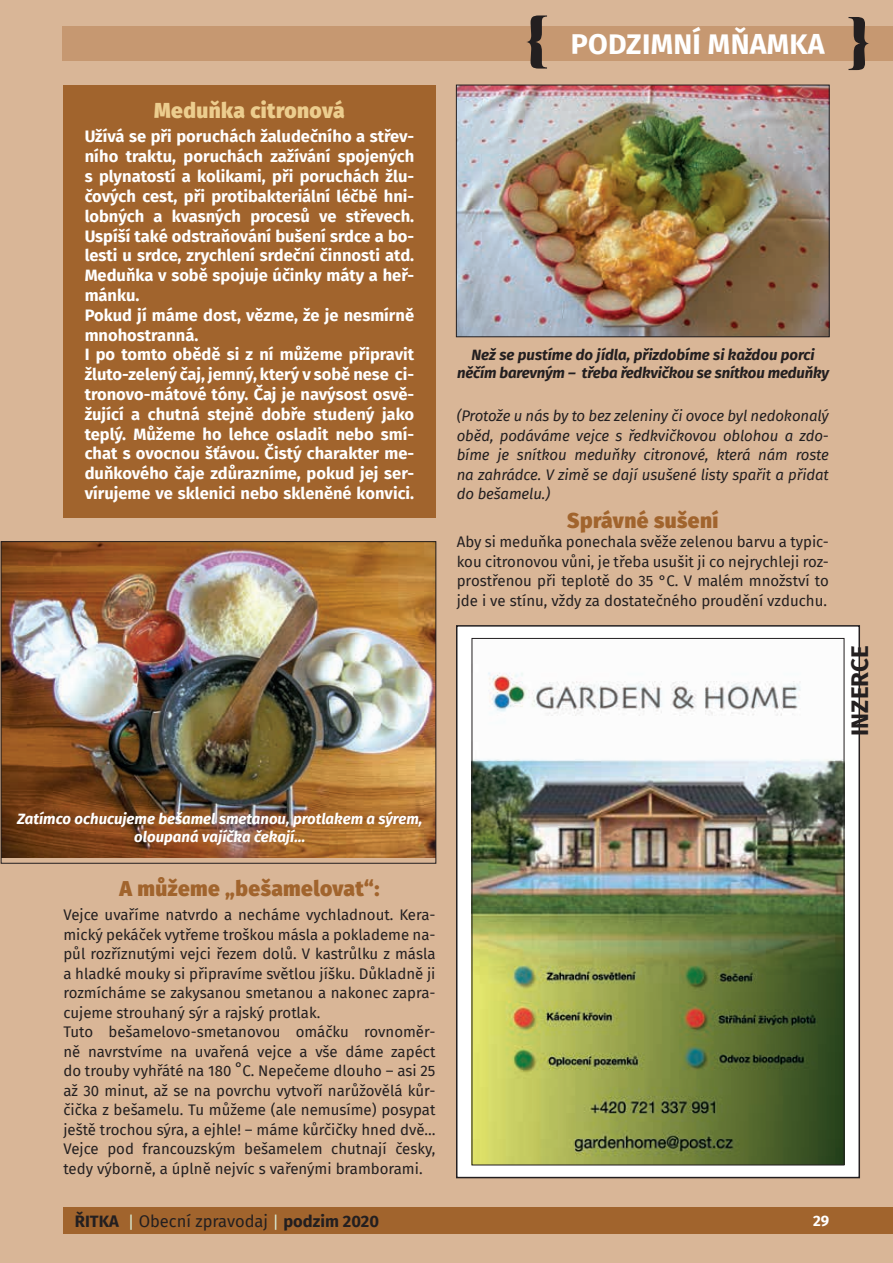
<style>
.page{position:relative;width:893px;height:1263px;background:#d9b697}
.page>*{position:absolute;margin:0;border:0;box-sizing:border-box;transform-origin:0 0}
.t1{font:700 28.5px "Fira Sans";letter-spacing:.01em;color:#fff}
.t2{font:700 24px "Fira Sans";letter-spacing:.01em;color:#231f20}
.t3{font:900 21px "Fira Sans";letter-spacing:.02em;color:#a1642d}
.t4{font:900 21px "Fira Sans";letter-spacing:.02em;color:#eccd8e}
.t5{font:700 16.5px/19.8px "Fira Sans";color:#fff}
.t6{font:700 16.5px "Fira Sans";color:#231f20}
.t7{font:15px/19.5px "Fira Sans";color:#231f20}
.t8{font:italic 15px/19.5px "Fira Sans";letter-spacing:-.01em;color:#231f20;text-align:justify}
.t9{font:italic 700 15px/18px "Fira Sans";letter-spacing:-.01em;color:#231f20;text-align:center}
.t10{font:italic 700 15px/18px "Fira Sans";color:#fff;text-align:center}
.t11{font:700 15px "Fira Sans";color:#fff}
.s1{font-weight:400;color:#d8e9d2}
.s2{font-weight:400}
</style>
<div class="page">
<div style="left:63px;top:27px;width:830px;height:34px;background:#c69871"></div>
<div style="left:63px;top:86px;width:372px;height:432px;background:#a1642d"></div>
<div style="left:64px;top:1208px;width:829px;height:26px;background:#a1642d"></div>
<img style="left:458px;top:87px;width:370px;height:248px">
<div style="left:456px;top:85px;width:374px;height:252px;border:1px solid #231f20"></div>
<img style="left:3px;top:543px;width:431px;height:315px">
<div style="left:1px;top:541px;width:435px;height:323px;border:1px solid #231f20"></div>
<div style="left:457px;top:626px;width:402px;height:551px;background:#fff"></div>
<div style="left:456px;top:625px;width:404px;height:553px;border:2px solid #231f20"></div>
<img style="left:474px;top:672px;width:368px;height:491px">
<svg style="left:526px;top:26px;width:21px;height:1px"></svg>
<svg style="left:848px;top:26px;width:21px;height:1px"></svg>
<h3 class="t4" style="left:154px;top:92px;width:192px">Meduňka citronová</h3>
<p class="t5" style="left:85px;top:126px;width:331px">Užívá se při poruchách žaludečního a střev&shy;ního traktu, poruchách zažívání spojených s plynatostí a kolikami, při poruchách žlu&shy;čových cest, při protibakteriální léčbě hni&shy;lobných a kvasných procesů ve střevech.<br>Uspíší také odstraňování bušení srdce a bo&shy;lesti u srdce, zrychlení srdeční činnosti atd.<br>Meduňka v sobě spojuje účinky máty a heř&shy;mánku.<br>Pokud jí máme dost, vězme, že je nesmírně mnohostranná.<br>I po tomto obědě si z ní můžeme připravit žluto-zelený čaj, jemný, který v sobě nese ci&shy;tronovo-mátové tóny. Čaj je navýsost osvě&shy;žující a chutná stejně dobře studený jako teplý. Můžeme ho lehce osladit nebo smí&shy;chat s ovocnou šťávou. Čistý charakter me&shy;duňkového čaje zdůrazníme, pokud jej ser&shy;vírujeme ve sklenici nebo skleněné konvici.</p>
<h1 class="t1" style="left:571px;top:20px;width:255px">PODZIMNÍ MŇAMKA</h1>
<p class="t9" style="left:457px;top:344px;width:373px">Než se pustíme do jídla, přizdobíme si každou porci něčím barevným – třeba ředkvičkou se snítkou meduňky</p>
<p class="t8" style="left:457px;top:406px;width:374px">(Protože u nás by to bez zeleniny či ovoce byl nedokonalý oběd, podáváme vejce s ředkvičkovou oblohou a zdo&shy;bíme je snítkou meduňky citronové, která nám roste na zahrádce. V zimě se dají usušené listy spařit a přidat do bešamelu.)</p>
<h3 class="t3" style="left:567px;top:501px;width:153px">Správné sušení</h3>
<p class="t7" style="left:457px;top:532px;width:374px;text-align:justify">Aby si meduňka ponechala svěže zelenou barvu a typic&shy;kou citronovou vůni, je třeba usušit ji co nejrychleji roz&shy;prostřenou při teplotě do 35 °C. V malém množství to jde i ve stínu, vždy za dostatečného proudění vzduchu.</p>
<h2 class="t2" style="left:840px;top:736px;width:92px;rotate:-90deg">INZERCE</h2>
<p class="t10" style="left:17px;top:809px;width:407px">Zatímco ochucujeme bešamel smetanou, protlakem a sýrem, oloupaná vajíčka čekají…</p>
<h3 class="t3" style="left:119px;top:870px;width:261px">A můžeme „bešamelovat“:</h3>
<p class="t7" style="left:63px;top:905px;width:374px">Vejce uvaříme natvrdo a necháme vychladnout. Kera&shy;mický pekáček vytřeme troškou másla a poklademe na&shy;půl rozříznutými vejci řezem dolů. V kastrůlku z másla a hladké mouky si připravíme světlou jíšku. Důkladně ji rozmícháme se zakysanou smetanou a nakonec zapra&shy;cujeme strouhaný sýr a rajský protlak.<br>Tuto bešamelovo-smetanovou omáčku rovnoměr&shy;ně navrstvíme na uvařená vejce a vše dáme zapéct do trouby vyhřáté na 180 °C. Nepečeme dlouho – asi 25 až 30 minut, až se na povrchu vytvoří narůžovělá kůr&shy;čička z bešamelu. Tu můžeme (ale nemusíme) posypat ještě trochou sýra, a ejhle! – máme kůrčičky hned dvě… Vejce pod francouzským bešamelem chutnají česky, tedy výborně, a úplně nejvíc s vařenými bramborami.</p>
<p class="t6" style="left:75px;top:1207px;width:306px">ŘITKA <span class="s1">|</span> <span class="s2">Obecní zpravodaj</span> <span class="s1">|</span> podzim 2020</p>
<p class="t11" style="left:813px;top:1208px;width:18px">29</p>
</div>
